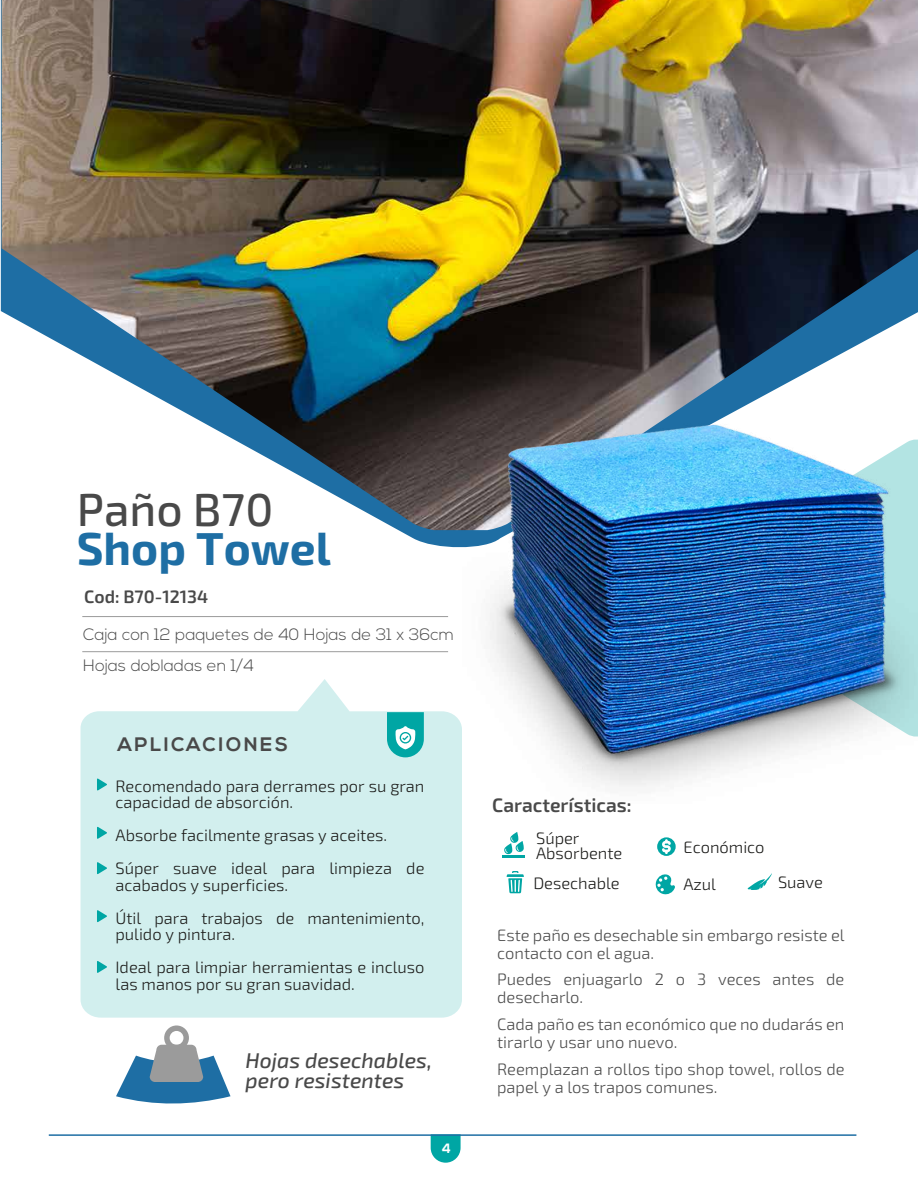
<style>
.page{position:relative;width:918px;height:1188px;background:#fff}
.page>*{position:absolute;margin:0;border:0;box-sizing:border-box;transform-origin:0 0}
.t1{font:700 46.2px "Exo 2";color:#1e6ea4}
.t2{font:500 46.2px "Exo 2";color:#494949}
.t3{font:italic 500 21.3px/19.8px "Exo 2";color:#494949}
.t4{font:600 19.5px "Exo 2";color:#494949}
.t5{font:700 19.5px "Nexa";letter-spacing:.12em;color:#494949}
.t6{font:600 18px "Exo 2";color:#494949}
.t7{font:300 16.5px/33px "Exo 2";color:#1d1d1b}
.t8{font:300 16.5px/18px "Exo 2";color:#4d4d4d}
.t9{font:300 16.5px/31.2px "Nexa";color:#494949}
.t10{font:700 13.5px "Nexa";color:#fff}
</style>
<div class="page">
<svg style="left:81px;top:679px;width:381px;height:339px;background:#d6f0ef"></svg>
<svg style="left:431px;top:1136px;width:30px;height:27px"></svg>
<hr style="left:49px;top:1134px;width:807px;height:2px;background:#1e6ea4">
<svg style="left:97px;top:778px;width:10px;height:13px"></svg>
<svg style="left:97px;top:827px;width:10px;height:12px"></svg>
<svg style="left:97px;top:862px;width:10px;height:12px"></svg>
<svg style="left:97px;top:910px;width:10px;height:12px"></svg>
<svg style="left:97px;top:961px;width:10px;height:12px"></svg>
<svg style="left:387px;top:712px;width:37px;height:45px;background:#3fbbba"></svg>
<img style="left:2px;top:0;width:916px;height:530px">
<hr style="left:82px;top:616px;width:366px;height:1px;background:#9b9b9b">
<hr style="left:82px;top:651px;width:366px;height:1px;background:#9b9b9b">
<svg style="left:655px;top:874px;width:20px;height:21px"></svg>
<svg style="left:748px;top:873px;width:24px;height:17px"></svg>
<svg style="left:504px;top:832px;width:20px;height:23px"></svg>
<hr style="left:503px;top:855px;width:22px;height:2px;background:#00a6a4">
<svg style="left:657px;top:837px;width:19px;height:19px"></svg>
<svg style="left:507px;top:871px;width:17px;height:22px"></svg>
<img style="left:463px;top:414px;width:455px;height:373px">
<svg style="left:116px;top:1025px;width:115px;height:79px"></svg>
<h1 class="t2" style="left:77px;top:482px;width:198px">Paño B70</h1>
<h1 class="t1" style="left:77px;top:521px;width:256px">Shop Towel</h1>
<p class="t6" style="left:84px;top:586px;width:126px">Cod: B70-12134</p>
<p class="t9" style="left:83px;top:619px;width:372px">Caja con 12 paquetes de 40 Hojas de 31 x 36cm<br>Hojas dobladas en 1/4</p>
<p class="t5" style="left:118px;top:733px;width:172px">APLICACIONES</p>
<p class="t7" style="left:116px;top:778px;width:310px;line-height:16.5px">Recomendado para derrames por su gran capacidad de absorción.</p>
<p class="t7" style="left:116px;top:819px;width:310px">Absorbe facilmente grasas y aceites.<br>Súper suave ideal para limpieza de</p>
<p class="t7" style="left:116px;top:869px;width:310px">acabados y superficies.<br>Útil para trabajos de mantenimiento,</p>
<p class="t7" style="left:116px;top:918px;width:310px">pulido y pintura.<br>Ideal para limpiar herramientas e incluso</p>
<p class="t7" style="left:116px;top:968px;width:241px">las manos por su gran suavidad.</p>
<p class="t3" style="left:246px;top:1051px;width:188px">Hojas desechables, pero resistentes</p>
<p class="t10" style="left:442px;top:1141px;width:11px">4</p>
<p class="t4" style="left:492px;top:794px;width:141px">Características:</p>
<p class="t7" style="left:536px;top:831px;width:88px;line-height:15px">Súper<br>Absorbente</p>
<p class="t7" style="left:533px;top:867px;width:88px">Desechable</p>
<p class="t7" style="left:684px;top:831px;width:83px">Económico</p>
<p class="t7" style="left:683px;top:868px;width:34px">Azul</p>
<p class="t7" style="left:778px;top:866px;width:46px">Suave</p>
<p class="t8" style="left:497px;top:926px;width:349px">Este paño es desechable sin embargo resiste el contacto con el agua.</p>
<p class="t8" style="left:497px;top:971px;width:349px">Puedes enjuagarlo 2 o 3 veces antes de desecharlo.</p>
<p class="t8" style="left:497px;top:1016px;width:349px">Cada paño es tan económico que no dudarás en tirarlo y usar uno nuevo.</p>
<p class="t8" style="left:497px;top:1061px;width:349px">Reemplazan a rollos tipo shop towel, rollos de papel y a los trapos comunes.</p>
</div>
